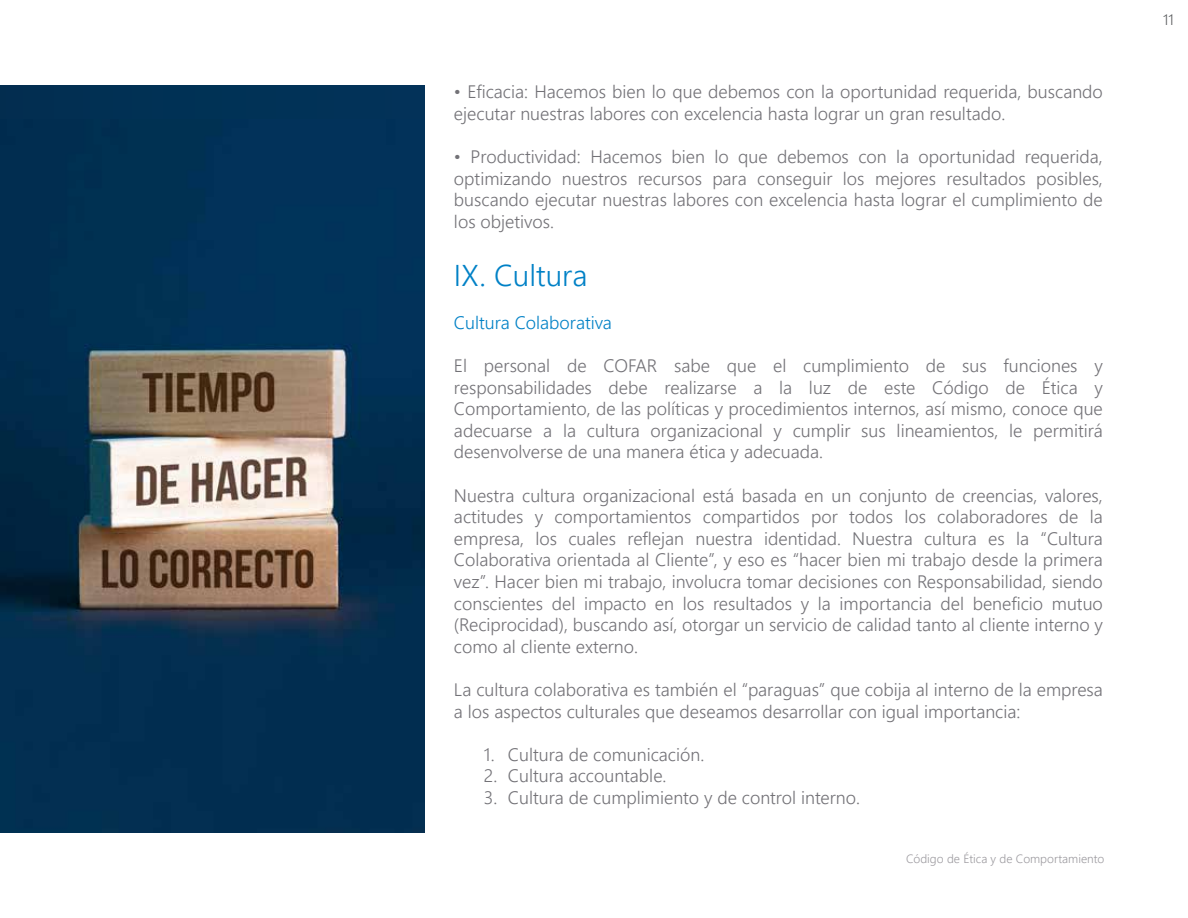
<style>
.page{position:relative;width:1188px;height:918px;background:#fff}
.page>*{position:absolute;margin:0;border:0;box-sizing:border-box;transform-origin:0 0}
.t1{font:300 30px "Nirmala UI";color:#0081c6}
.t2{font:300 18px/21.6px "Nirmala UI";color:#737277;text-align:justify}
.t3{font:300 18px "Nirmala UI";color:#0081c6}
.t4{font:300 15px "Nirmala UI";color:#56585a;scale:.95 1}
.t5{font:300 12px "Nirmala UI";color:#9d9ba0}
</style>
<div class="page">
<div style="left:0;top:85px;width:424px;height:149px;background:#013156"></div>
<img style="left:0;top:234px;width:424px;height:599px">
<p class="t2" style="left:454px;top:80px;width:650px">• Eficacia: Hacemos bien lo que debemos con la oportunidad requerida, buscando ejecutar nuestras labores con excelencia hasta lograr un gran resultado.</p>
<p class="t2" style="left:454px;top:145px;width:650px">• Productividad: Hacemos bien lo que debemos con la oportunidad requerida, optimizando nuestros recursos para conseguir los mejores resultados posibles, buscando ejecutar nuestras labores con excelencia hasta lograr el cumplimiento de los objetivos.</p>
<h1 class="t1" style="left:454px;top:251px;width:135px">IX. Cultura</h1>
<p class="t3" style="left:454px;top:308px;width:159px">Cultura Colaborativa</p>
<p class="t2" style="left:454px;top:354px;width:650px">El personal de COFAR sabe que el cumplimiento de sus funciones y responsabilidades debe realizarse a la luz de este Código de Ética y Comportamiento, de las políticas y procedimientos internos, así mismo, conoce que adecuarse a la cultura organizacional y cumplir sus lineamientos, le permitirá desenvolverse de una manera ética y adecuada.</p>
<p class="t2" style="left:454px;top:483px;width:650px">Nuestra cultura organizacional está basada en un conjunto de creencias, valores, actitudes y comportamientos compartidos por todos los colaboradores de la empresa, los cuales reflejan nuestra identidad. Nuestra cultura es la “Cultura Colaborativa orientada al Cliente”, y eso es “hacer bien mi trabajo desde la primera vez”. Hacer bien mi trabajo, involucra tomar decisiones con Responsabilidad, siendo conscientes del impacto en los resultados y la importancia del beneficio mutuo (Reciprocidad), buscando así, otorgar un servicio de calidad tanto al cliente interno y como al cliente externo.</p>
<p class="t2" style="left:454px;top:678px;width:650px">La cultura colaborativa es también el “paraguas” que cobija al interno de la empresa a los aspectos culturales que deseamos desarrollar con igual importancia:</p>
<p class="t2" style="left:484px;top:743px;width:222px">1. Cultura de comunicación.</p>
<p class="t2" style="left:484px;top:764px;width:184px">2. Cultura accountable.</p>
<p class="t2" style="left:484px;top:786px;width:378px">3. Cultura de cumplimiento y de control interno.</p>
<p class="t5" style="left:906px;top:849px;width:200px">Código de Ética y de Comportamiento</p>
<p class="t4" style="left:1163px;top:8px;width:13px">11</p>
</div>
